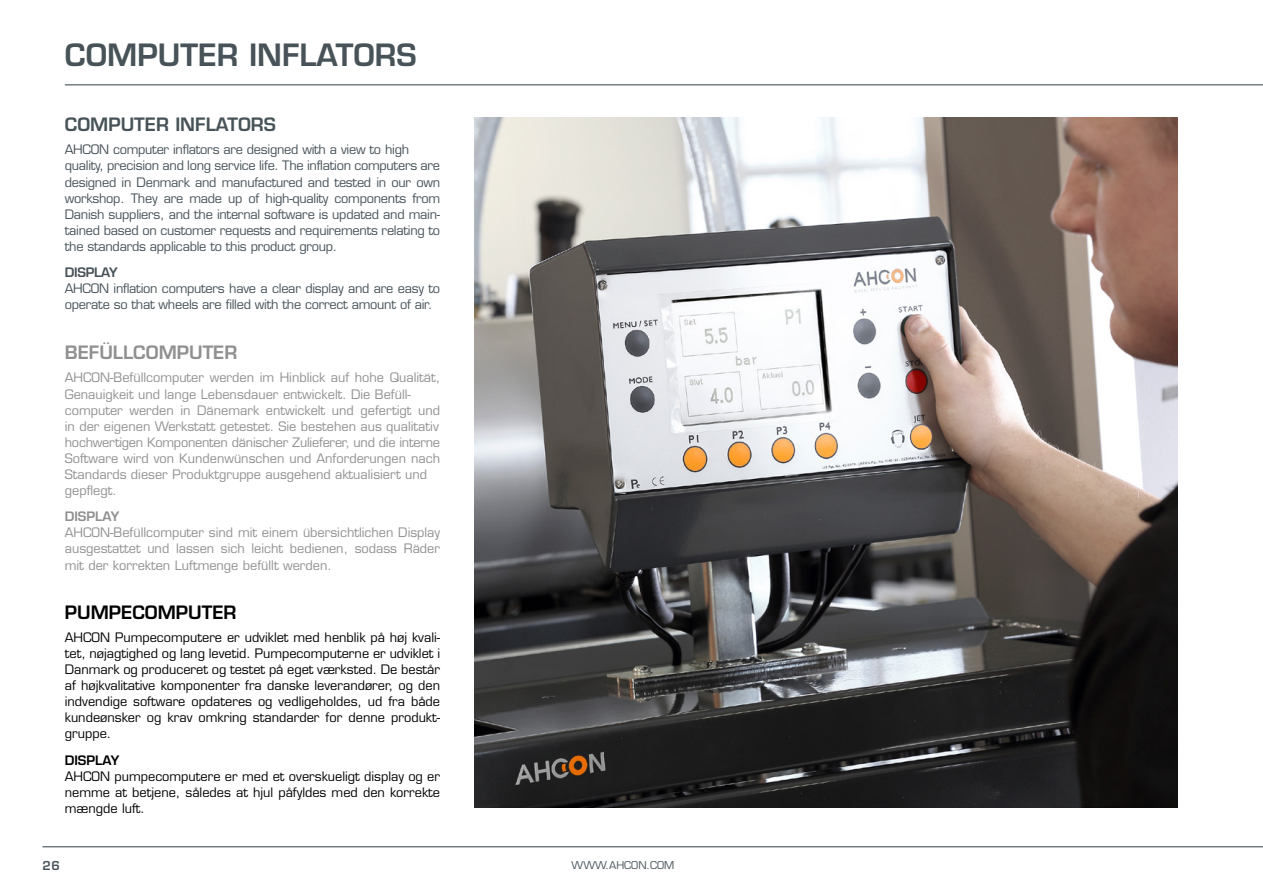
<style>
.page{position:relative;width:1263px;height:893px;background:#fff}
.page>*{position:absolute;margin:0;border:0;box-sizing:border-box;transform-origin:0 0}
.t1{font:600 30px "Eurostile";color:#475358}
.t2{font:600 18px "Eurostile";color:#475358}
.t3{font:600 18px "Eurostile";color:#909090}
.t4{font:600 18px "Eurostile";color:#000}
.t5{font:12.75px/16px "Eurostile";color:#909090}
.t6{font:12.75px/16px "Eurostile";letter-spacing:-.02em;color:#475258}
.t7{font:12.75px/16px "Eurostile";color:#000;text-align:justify}
.t8{font:600 12.75px "Eurostile";letter-spacing:-.02em;color:#475258}
.t9{font:600 12.75px "Eurostile";color:#909090}
.t10{font:600 12.75px "Eurostile";color:#000}
.t11{font:600 12px "Eurostile";color:#475358}
.t12{font:10.5px "Eurostile";color:#475358}
</style>
<div class="page">
<hr style="left:43px;top:846px;width:1220px;height:1px;background:#475358">
<img style="left:475px;top:117px;width:703px;height:691px">
<hr style="left:65px;top:84px;width:1198px;height:1px;background:#475358">
<h1 class="t1" style="left:65px;top:36px;width:353px">COMPUTER INFLATORS</h1>
<h2 class="t2" style="left:65px;top:113px;width:213px">COMPUTER INFLATORS</h2>
<p class="t6" style="left:65px;top:142px;width:377px">AHCON computer inflators are designed with a view to high quality, precision and long service life. The inflation computers are designed in Denmark and manufactured and tested in our own workshop. They are made up of high-quality components from Danish suppliers, and the internal software is updated and main&shy;tained based on customer requests and requirements relating to the standards applicable to this product group.</p>
<p class="t8" style="left:65px;top:265px;width:54px">DISPLAY</p>
<p class="t6" style="left:65px;top:281px;width:377px">AHCON inflation computers have a clear display and are easy to operate so that wheels are filled with the correct amount of air.</p>
<h2 class="t3" style="left:65px;top:341px;width:174px">BEFÜLLCOMPUTER</h2>
<p class="t5" style="left:65px;top:370px;width:377px">AHCON-Befüllcomputer werden im Hinblick auf hohe Qualität, Genauigkeit und lange Lebensdauer entwickelt. Die Befüll&shy;computer werden in Dänemark entwickelt und gefertigt und in der eigenen Werkstatt getestet. Sie bestehen aus qualitativ hochwertigen Komponenten dänischer Zulieferer, und die interne Software wird von Kundenwünschen und Anforderungen nach Standards dieser Produktgruppe ausgehend aktualisiert und gepflegt.</p>
<p class="t9" style="left:65px;top:509px;width:56px">DISPLAY</p>
<p class="t5" style="left:65px;top:525px;width:377px;text-align:justify">AHCON-Befüllcomputer sind mit einem übersichtlichen Display ausgestattet und lassen sich leicht bedienen, sodass Räder mit der korrekten Luftmenge befüllt werden.</p>
<h2 class="t4" style="left:65px;top:601px;width:173px">PUMPECOMPUTER</h2>
<p class="t7" style="left:65px;top:629px;width:377px">AHCON Pumpecomputere er udviklet med henblik på høj kvali&shy;tet, nøjagtighed og lang levetid. Pumpecomputerne er udviklet i Danmark og produceret og testet på eget værksted. De består af højkvalitative komponenter fra danske leverandører, og den indvendige software opdateres og vedligeholdes, ud fra både kundeønsker og krav omkring standarder for denne produkt&shy;gruppe.</p>
<p class="t10" style="left:65px;top:752px;width:56px">DISPLAY</p>
<p class="t7" style="left:65px;top:768px;width:377px">AHCON pumpecomputere er med et overskueligt display og er nemme at betjene, således at hjul påfyldes med den korrekte mængde luft.</p>
<p class="t11" style="left:43px;top:858px;width:19px">26</p>
<p class="t12" style="left:572px;top:859px;width:104px">WWW.AHCON.COM</p>
</div>
